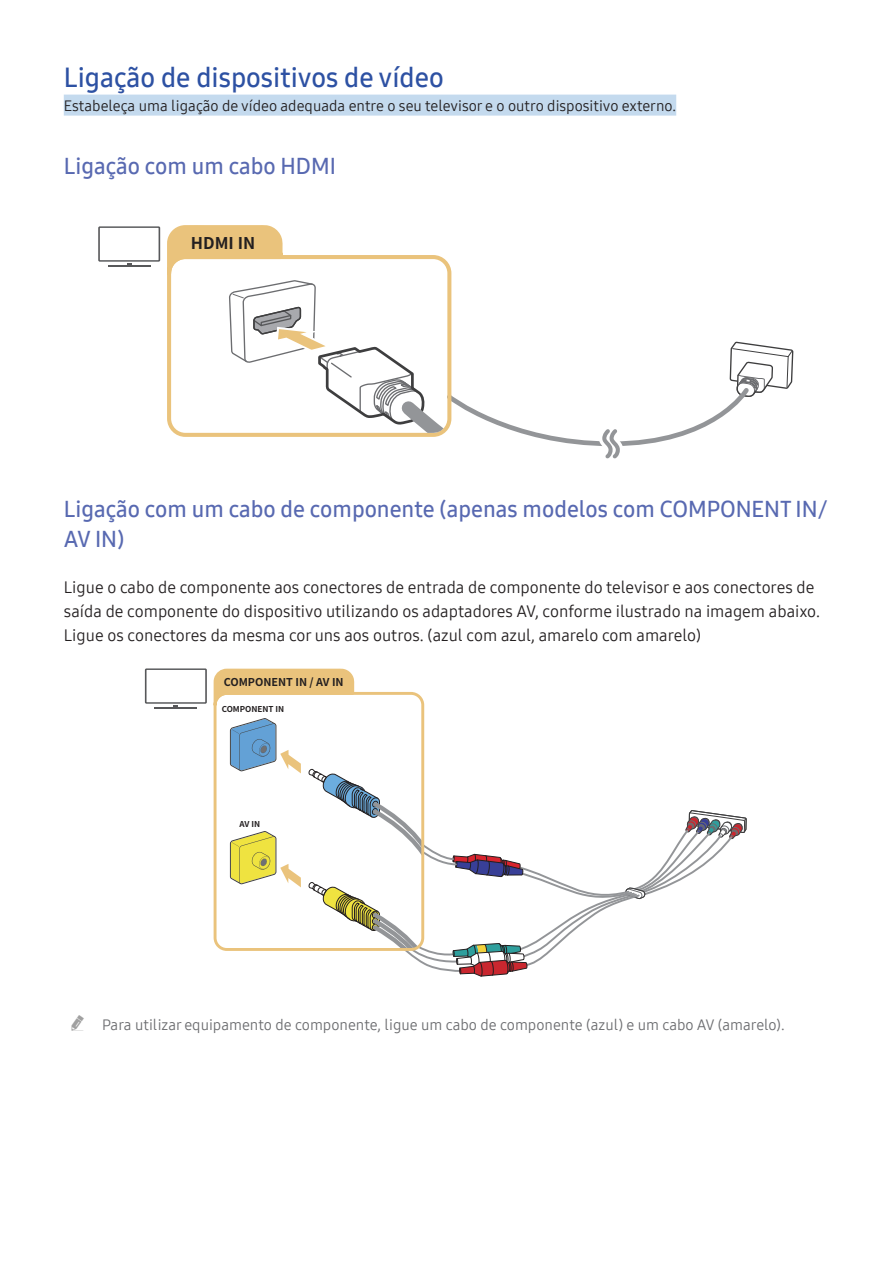
<style>
.page{position:relative;width:893px;height:1263px;background:#fff}
.page>*{position:absolute;margin:0;border:0;box-sizing:border-box;transform-origin:0 0}
.Heading1{font:27px "Samsung One 600";color:#2d51a3}
.Heading2{font:22.5px/30px "Samsung One 600";color:#5869b1}
.Description{font:16.5px/24px "Samsung One 400";color:#231f20}
.t1{font:700 16.2px "Noto Sans CJ Kkr";color:#231f20}
.t2{font:15px "Samsung One 400";color:#6c6d70}
.Heading1-Info{font:15px "Samsung One 400";color:#231f20}
.t3{font:700 10.8px "Noto Sans CJ Kkr";color:#231f20}
.t4{font:700 8.1px "Noto Sans CJ Kkr";color:#231f20}
</style>
<div class="page">
<div style="left:64px;top:95px;width:612px;height:21px;background:#c4daee"></div>
<svg style="left:98px;top:225px;width:696px;height:234px"></svg>
<hr style="left:108px;top:266px;width:42px;height:1px;background:#57585a">
<svg style="left:214px;top:692px;width:210px;height:259px"></svg>
<svg style="left:308px;top:768px;width:439px;height:209px"></svg>
<svg style="left:145px;top:668px;width:212px;height:40px"></svg>
<hr style="left:155px;top:708px;width:42px;height:1px;background:#57585a">
<p class="Heading1" style="left:64px;top:59px;width:381px">Ligação de dispositivos de vídeo</p>
<p class="Heading1-Info" style="left:64px;top:96px;width:614px">Estabeleça uma ligação de vídeo adequada entre o seu televisor e o outro dispositivo externo.</p>
<p class="Heading2" style="left:64px;top:151px;width:274px">Ligação com um cabo HDMI</p>
<p class="t1" style="left:191px;top:234px;width:66px">HDMI IN</p>
<p class="Heading2" style="left:64px;top:494px;width:765px">Ligação com um cabo de componente (apenas modelos com COMPONENT IN/<br>AV IN)</p>
<p class="Description" style="left:64px;top:575px;width:758px">Ligue o cabo de componente aos conectores de entrada de componente do televisor e aos conectores de saída de componente do dispositivo utilizando os adaptadores AV, conforme ilustrado na imagem abaixo.<br>Ligue os conectores da mesma cor uns aos outros. (azul com azul, amarelo com amarelo)</p>
<p class="t3" style="left:224px;top:676px;width:121px">COMPONENT IN / AV IN</p>
<p class="t4" style="left:222px;top:704px;width:64px">COMPONENT IN</p>
<p class="t4" style="left:239px;top:819px;width:22px">AV IN</p>
<p class="t2" style="left:102px;top:1015px;width:684px">Para utilizar equipamento de componente, ligue um cabo de componente (azul) e um cabo AV (amarelo).</p>
</div>
